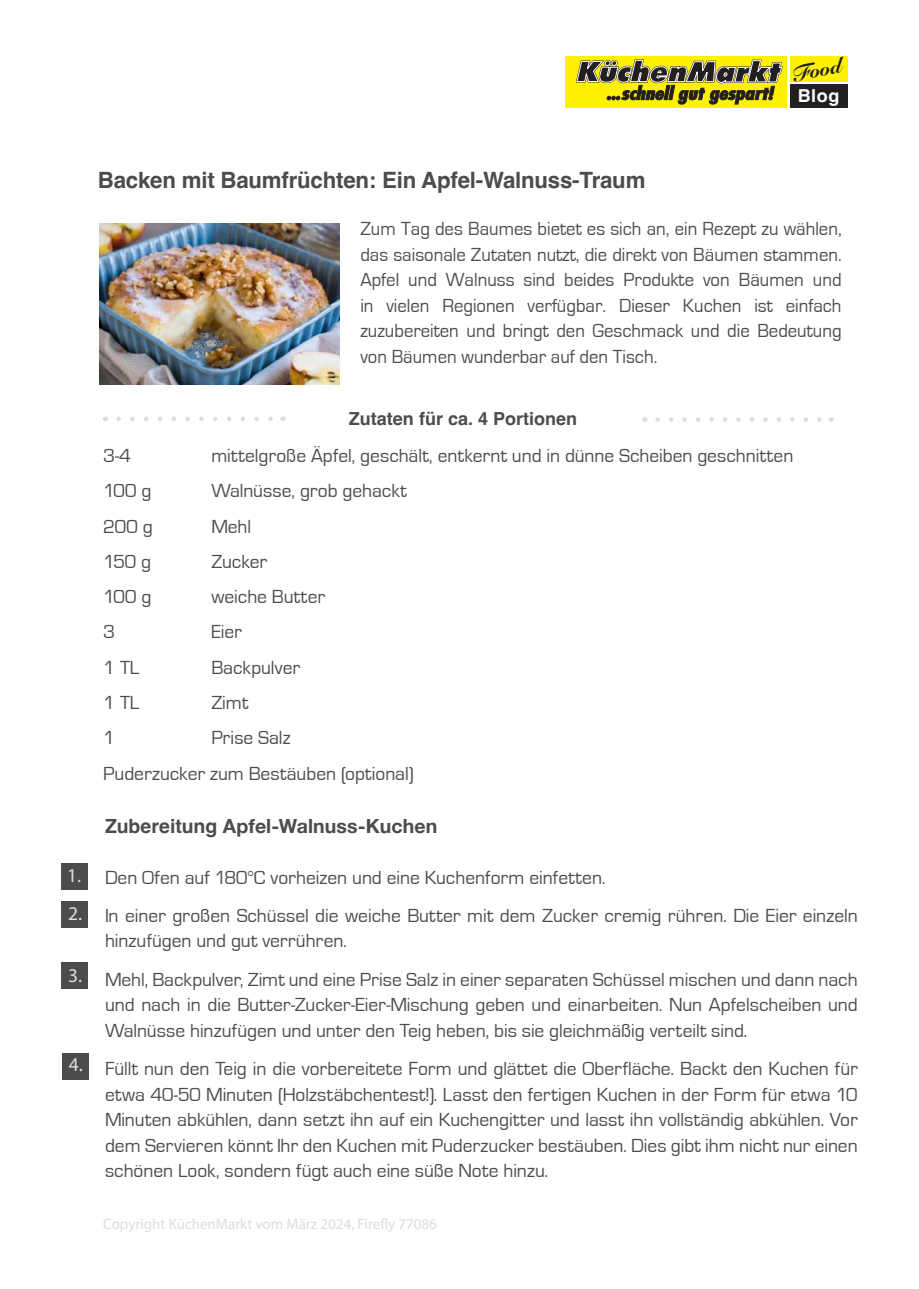
<style>
.page{position:relative;width:919px;height:1289px;background:#fff}
.page>*{position:absolute;margin:0;border:0;box-sizing:border-box;transform-origin:0 0}
.t1{font:700 22.5px "Helvetica";letter-spacing:-.01em;color:#4b4c4d}
.t2{font:900 21px "Snell Roundhand";color:#231f20}
.t3{font:19.5px/25.5px "Eurostile";color:#4b4c4d}
.t4{font:19.5px/25.5px "Eurostile";color:#4b4c4d;text-align:justify;scale:.96 1}
.t5{font:700 19.5px "Helvetica Neue";letter-spacing:.005em;color:#4b4c4d}
.t6{font:19.5px/38.2px "Myriad Pro";color:#dcdddf}
.t7{font:700 18px "Helvetica";color:#4b4c4d}
.t8{font:700 17.85px "Helvetica";color:#fff}
.t9{font:15px "Myriad Pro";color:#dcdddf}
.s1{font-family:"Helvetica"}
</style>
<div class="page">
<img style="left:100px;top:223px;width:239px;height:162px">
<svg style="left:118px;top:416px;width:155px;height:5px"></svg>
<svg style="left:657px;top:417px;width:165px;height:5px"></svg>
<div style="left:61px;top:862px;width:27px;height:27px;background:#4b4c4d"></div>
<div style="left:61px;top:901px;width:27px;height:26px;background:#4b4c4d"></div>
<div style="left:61px;top:961px;width:27px;height:27px;background:#4b4c4d"></div>
<div style="left:62px;top:1053px;width:27px;height:26px;background:#4b4c4d"></div>
<svg style="left:565px;top:56px;width:218px;height:52px;background:#b1a820"></svg>
<div style="left:789px;top:56px;width:58px;height:26px;background:#fff101"></div>
<div style="left:789px;top:85px;width:58px;height:23px;background:#231f20"></div>
<p class="t2" style="left:789px;top:63px;width:51px;rotate:-12deg">Food</p>
<p class="t8" style="left:797px;top:85px;width:43px">Blog</p>
<p class="t1" style="left:98px;top:166px;width:549px">Backen mit Baumfrüchten: Ein Apfel-Walnuss-Traum</p>
<p class="t4" style="left:360px;top:216px;width:503px">Zum Tag des Baumes bietet es sich an, ein Rezept zu wählen, das saisonale Zutaten nutzt, die direkt von Bäumen stammen.<br>Apfel und Walnuss sind beides Produkte von Bäumen und in vielen Regionen verfügbar. Dieser Kuchen ist einfach zuzubereiten und bringt den Geschmack und die Bedeutung von Bäumen wunderbar auf den Tisch.</p>
<p class="t6" style="left:67px;top:856px;width:17px">1.<br>2.</p>
<p class="t6" style="left:68px;top:955px;width:16px">3.</p>
<p class="t6" style="left:69px;top:1044px;width:16px">4.</p>
<p class="t7" style="left:349px;top:408px;width:230px">Zutaten für ca. 4 Portionen</p>
<p class="t3" style="left:103px;top:443px;width:29px">3-4</p>
<p class="t3" style="left:211px;top:443px;width:583px">mittelgroße Äpfel, geschält, entkernt und in dünne Scheiben geschnitten</p>
<p class="t3" style="left:103px;top:478px;width:50px">100 g</p>
<p class="t3" style="left:211px;top:478px;width:197px">Walnüsse, grob gehackt</p>
<p class="t3" style="left:103px;top:514px;width:51px">200 g</p>
<p class="t3" style="left:211px;top:514px;width:41px">Mehl</p>
<p class="t3" style="left:103px;top:549px;width:49px">150 g</p>
<p class="t3" style="left:211px;top:549px;width:57px">Zucker</p>
<p class="t3" style="left:103px;top:584px;width:50px">100 g</p>
<p class="t3" style="left:211px;top:584px;width:115px">weiche Butter</p>
<p class="t3" style="left:103px;top:619px;width:13px">3</p>
<p class="t3" style="left:211px;top:619px;width:32px">Eier</p>
<p class="t3" style="left:103px;top:655px;width:38px">1 TL</p>
<p class="t3" style="left:211px;top:655px;width:90px">Backpulver</p>
<p class="t3" style="left:103px;top:690px;width:38px">1 TL</p>
<p class="t3" style="left:211px;top:690px;width:38px">Zimt</p>
<p class="t3" style="left:103px;top:725px;width:13px">1</p>
<p class="t3" style="left:103px;top:720px;width:312px;line-height:35.2px;text-indent:108px">Prise Salz<br>Puderzucker zum Bestäuben (optional)</p>
<p class="t5" style="left:105px;top:810px;width:334px"><span class="s1">Zubereitung</span> Apfel-Walnuss-Kuchen</p>
<p class="t3" style="left:105px;top:858px;width:754px;line-height:38.2px">Den Ofen auf 180°C vorheizen und eine Kuchenform einfetten.<br>In einer großen Schüssel die weiche Butter mit dem Zucker cremig rühren. Die Eier einzeln</p>
<p class="t3" style="left:105px;top:922px;width:754px;line-height:38.2px">hinzufügen und gut verrühren.<br>Mehl, Backpulver, Zimt und eine Prise Salz in einer separaten Schüssel mischen und dann nach</p>
<p class="t3" style="left:105px;top:992px;width:754px">und nach in die Butter-Zucker-Eier-Mischung geben und einarbeiten. Nun Apfelscheiben und<br>Walnüsse hinzufügen und unter den Teig heben, bis sie gleichmäßig verteilt sind.</p>
<p class="t3" style="left:105px;top:1056px;width:754px;text-align:justify">Füllt nun den Teig in die vorbereitete Form und glättet die Oberfläche. Backt den Kuchen für etwa 40-50 Minuten (Holzstäbchentest!). Lasst den fertigen Kuchen in der Form für etwa 10<br>Minuten abkühlen, dann setzt ihn auf ein Kuchengitter und lasst ihn vollständig abkühlen. Vor dem Servieren könnt Ihr den Kuchen mit Puderzucker bestäuben. Dies gibt ihm nicht nur einen schönen Look, sondern fügt auch eine süße Note hinzu.</p>
<p class="t9" style="left:103px;top:1214px;width:335px">Copyright KüchenMarkt vom März 2024, Firefly 77086</p>
</div>
